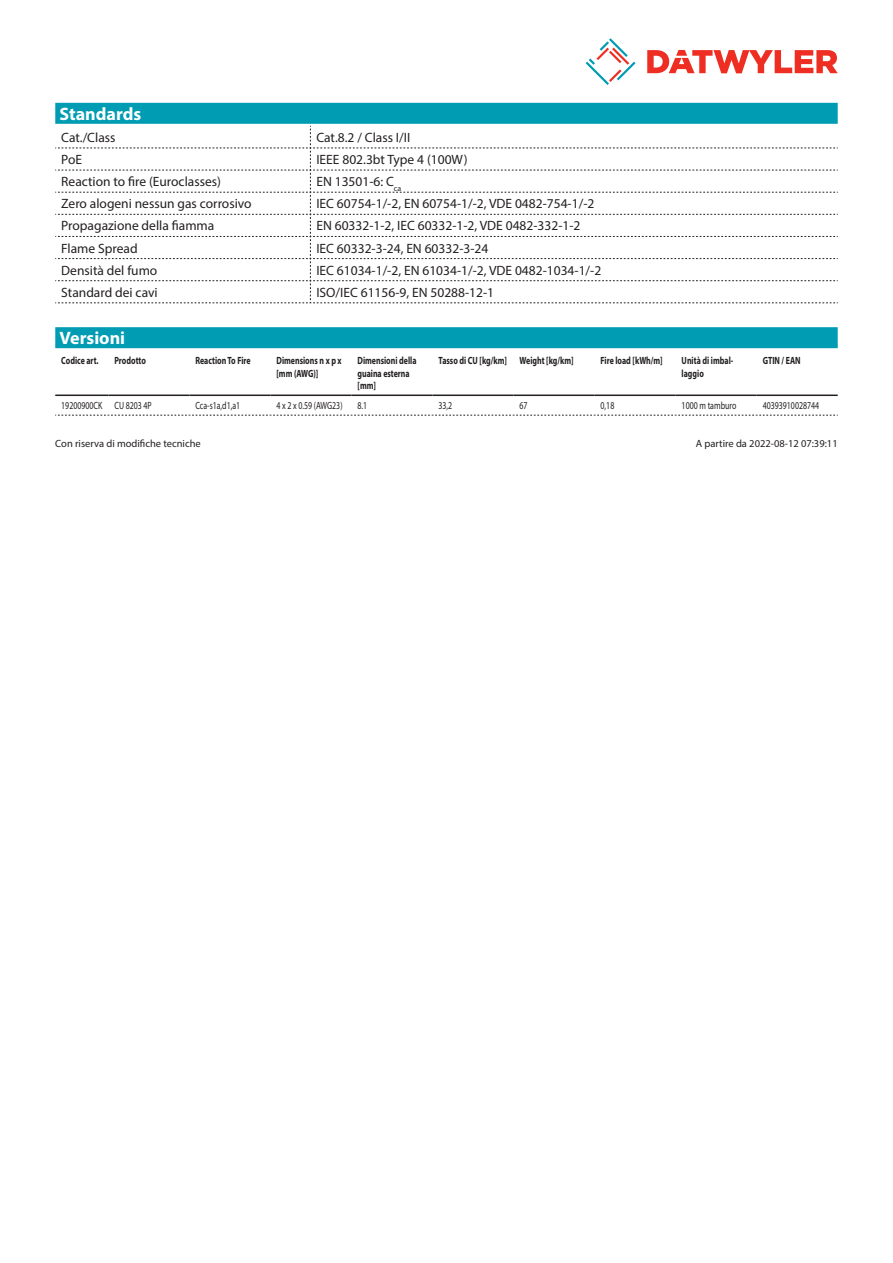
<style>
.page{position:relative;width:893px;height:1263px;background:#fff}
.page>*{position:absolute;margin:0;border:0;box-sizing:border-box;transform-origin:0 0}
.Standard_Head_Proper{font:700 18px "Myriad Pro";color:#fff}
.myriad_light_propert{font:13.5px "Myriad Pro";color:#231f20}
.myriadbold{font:700 10.5px/12.6px "Myriad Pro";color:#231f20;scale:.75 1}
.myriadlight{font:10.5px "Myriad Pro";color:#231f20;scale:.75 1}
.Footnote{font:10.5px "Myriad Pro";color:#231f20}
</style>
<div class="page">
<svg style="left:586px;top:38px;width:49px;height:47px"></svg>
<svg style="left:647px;top:50px;width:191px;height:23px"></svg>
<div style="left:55px;top:103px;width:783px;height:21px;background:#009cb3"></div>
<svg style="left:55px;top:126px;width:783px;height:178px"></svg>
<div style="left:55px;top:327px;width:783px;height:21px;background:#009cb3"></div>
<hr style="left:55px;top:394px;width:53px;height:2px;background:#231f20">
<hr style="left:108px;top:394px;width:81px;height:2px;background:#231f20">
<hr style="left:189px;top:394px;width:81px;height:2px;background:#231f20">
<hr style="left:270px;top:394px;width:81px;height:2px;background:#231f20">
<hr style="left:351px;top:394px;width:82px;height:2px;background:#231f20">
<hr style="left:433px;top:394px;width:81px;height:2px;background:#231f20">
<hr style="left:514px;top:394px;width:81px;height:2px;background:#231f20">
<hr style="left:595px;top:394px;width:81px;height:2px;background:#231f20">
<hr style="left:676px;top:394px;width:81px;height:2px;background:#231f20">
<hr style="left:757px;top:394px;width:81px;height:2px;background:#231f20">
<svg style="left:55px;top:415px;width:783px;height:1px"></svg>
<p class="Standard_Head_Proper" style="left:60px;top:102px;width:83px">Standards</p>
<p class="myriad_light_propert" style="left:61px;top:129px;width:56px">Cat./Class</p>
<p class="myriad_light_propert" style="left:316px;top:129px;width:95px">Cat.8.2 / Class I/II</p>
<p class="myriad_light_propert" style="left:61px;top:151px;width:22px">PoE</p>
<p class="myriad_light_propert" style="left:316px;top:151px;width:153px">IEEE 802.3bt Type 4 (100W)</p>
<p class="myriad_light_propert" style="left:61px;top:173px;width:161px">Reaction to fire (Euroclasses)</p>
<p class="myriad_light_propert" style="left:316px;top:173px;width:86px">EN 13501-6: C<sub>ca</sub></p>
<p class="myriad_light_propert" style="left:61px;top:195px;width:192px">Zero alogeni nessun gas corrosivo</p>
<p class="myriad_light_propert" style="left:316px;top:195px;width:279px">IEC 60754-1/-2, EN 60754-1/-2, VDE 0482-754-1/-2</p>
<p class="myriad_light_propert" style="left:61px;top:218px;width:155px">Propagazione della fiamma</p>
<p class="myriad_light_propert" style="left:316px;top:218px;width:266px">EN 60332-1-2, IEC 60332-1-2, VDE 0482-332-1-2</p>
<p class="myriad_light_propert" style="left:61px;top:240px;width:78px">Flame Spread</p>
<p class="myriad_light_propert" style="left:316px;top:240px;width:173px">IEC 60332-3-24, EN 60332-3-24</p>
<p class="myriad_light_propert" style="left:61px;top:262px;width:98px">Densità del fumo</p>
<p class="myriad_light_propert" style="left:316px;top:262px;width:286px">IEC 61034-1/-2, EN 61034-1/-2, VDE 0482-1034-1/-2</p>
<p class="myriad_light_propert" style="left:61px;top:284px;width:98px">Standard dei cavi</p>
<p class="myriad_light_propert" style="left:316px;top:284px;width:179px">ISO/IEC 61156-9, EN 50288-12-1</p>
<p class="Standard_Head_Proper" style="left:60px;top:326px;width:67px">Versioni</p>
<p class="myriadbold" style="left:61px;top:354px;width:51px">Codice art.</p>
<p class="myriadbold" style="left:114px;top:354px;width:44px">Prodotto</p>
<p class="myriadbold" style="left:195px;top:354px;width:75px">Reaction To Fire</p>
<p class="myriadbold" style="left:276px;top:354px;width:88px">Dimensions n x p x [mm (AWG)]</p>
<p class="myriadbold" style="left:357px;top:354px;width:80px">Dimensioni della guaina esterna [mm]</p>
<p class="myriadbold" style="left:439px;top:354px;width:93px">Tasso di CU [kg/km]</p>
<p class="myriadbold" style="left:520px;top:354px;width:74px">Weight [kg/km]</p>
<p class="myriadbold" style="left:601px;top:354px;width:84px">Fire load [kWh/m]</p>
<p class="myriadbold" style="left:682px;top:354px;width:70px">Unità di imbal&shy;laggio</p>
<p class="myriadbold" style="left:763px;top:354px;width:52px">GTIN / EAN</p>
<p class="myriadlight" style="left:61px;top:399px;width:56px">19200900CK</p>
<p class="myriadlight" style="left:114px;top:399px;width:51px">CU 8203 4P</p>
<p class="myriadlight" style="left:195px;top:399px;width:61px">Cca-s1a,d1,a1</p>
<p class="myriadlight" style="left:276px;top:399px;width:90px">4 x 2 x 0.59 (AWG23)</p>
<p class="myriadlight" style="left:357px;top:399px;width:14px">8.1</p>
<p class="myriadlight" style="left:439px;top:399px;width:20px">33,2</p>
<p class="myriadlight" style="left:520px;top:399px;width:12px">67</p>
<p class="myriadlight" style="left:601px;top:399px;width:20px">0,18</p>
<p class="myriadlight" style="left:682px;top:399px;width:74px">1000 m tamburo</p>
<p class="myriadlight" style="left:763px;top:399px;width:77px">40393910028744</p>
<p class="Footnote" style="left:55px;top:437px;width:147px">Con riserva di modifiche tecniche</p>
<p class="Footnote" style="left:696px;top:437px;width:143px">A partire da 2022-08-12 07:39:11</p>
</div>
